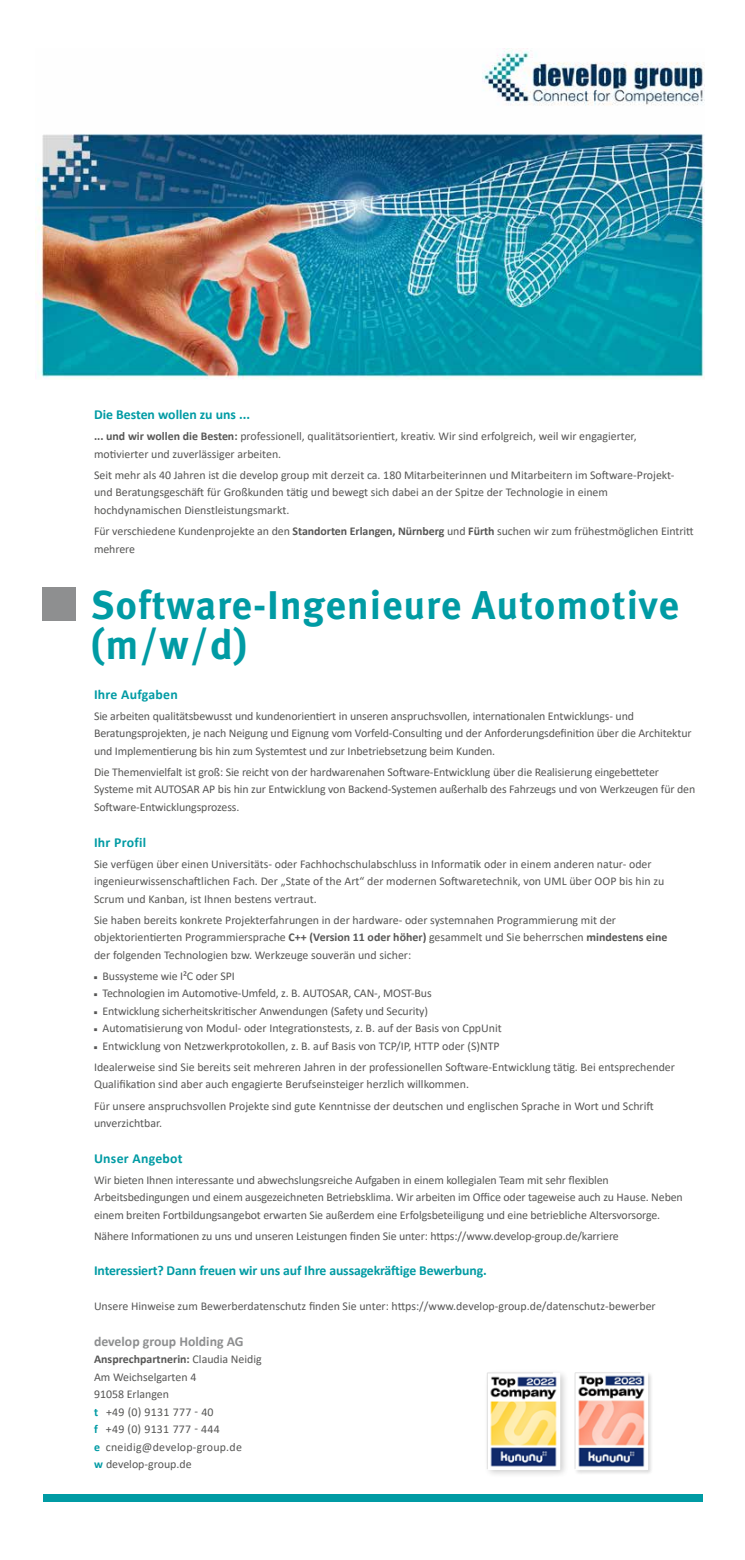
<style>
.page{position:relative;width:745px;height:1560px;background:#fff}
.page>*{position:absolute;margin:0;border:0;box-sizing:border-box;transform-origin:0 0}
.t1{font:700 41.25px "Meta OT";color:#009ba4}
.t2{font:700 40px "Meta OT";letter-spacing:.02em;color:#009ba4}
.t3{font:700 13.75px "Calibri";letter-spacing:-.01em;color:#009ba4}
.t4{font:700 13.75px "Calibri";letter-spacing:.02em;color:#009ba4}
.t5{font:700 13.75px "Calibri";color:#8e8f90}
.t6{font:11.88px/17.5px "Calibri";letter-spacing:-.01em;color:#575756}
.s1{font-weight:700}
.s2{font-family:"Meta OT";font-weight:700;font-size:3.75px}
.s3{font-weight:700;color:#009ba4}
</style>
<div class="page">
<img style="left:35px;top:48px;width:669px;height:331px">
<div style="left:43px;top:1494px;width:659px;height:7px;background:#009ba4"></div>
<div style="left:573px;top:1371px;width:80px;height:104px;background:#f5f5f5"></div>
<div style="left:570px;top:1367px;width:81px;height:106px;background:#fff;opacity:.75"></div>
<img style="left:575px;top:1372px;width:72px;height:96px">
<hr style="left:574px;top:1372px;width:1px;height:96px;background:#e0e0e0">
<hr style="left:574px;top:1372px;width:66px;height:1px;background:#e0e0e0">
<div style="left:483px;top:1368px;width:85px;height:110px;background:#000;opacity:.2"></div>
<img style="left:488px;top:1372px;width:71px;height:97px">
<hr style="left:487px;top:1372px;width:1px;height:96px;background:#e0e0e0">
<hr style="left:487px;top:1372px;width:65px;height:1px;background:#e0e0e0">
<div style="left:43px;top:587px;width:33px;height:34px;background:#8e8f90"></div>
<p class="t3" style="left:94px;top:405px;width:157px">Die Besten wollen zu uns ...</p>
<p class="t6" style="left:94px;top:427px;width:544px"><span class="s1">... und wir wollen die Besten:</span> professionell, qualitätsorientiert, kreativ. Wir sind erfolgreich, weil wir engagierter, motivierter und zuverlässiger arbeiten.</p>
<p class="t6" style="left:94px;top:466px;width:581px">Seit mehr als 40 Jahren ist die develop group mit derzeit ca. 180 Mitarbeiterinnen und Mitarbeitern im Software-Projekt&shy;und Beratungsgeschäft für Großkunden tätig und bewegt sich dabei an der Spitze der Technologie in einem hochdynamischen Dienstleistungsmarkt.</p>
<p class="t6" style="left:94px;top:522px;width:600px;line-height:17.9px">Für verschiedene Kundenprojekte an den <span class="s1">Standorten Erlangen, Nürnberg</span> und <span class="s1">Fürth</span> suchen wir zum frühestmöglichen Eintritt mehrere</p>
<h2 class="t2" style="left:91px;top:579px;width:589px">Software-Ingenieure Automotive</h2>
<h1 class="t1" style="left:91px;top:618px;width:158px">(m/w/d)</h1>
<p class="t4" style="left:94px;top:684px;width:85px">Ihre Aufgaben</p>
<p class="t6" style="left:94px;top:706px;width:598px">Sie arbeiten qualitätsbewusst und kundenorientiert in unseren anspruchsvollen, internationalen Entwicklungs- und<br>Beratungsprojekten, je nach Neigung und Eignung vom Vorfeld-Consulting und der Anforderungsdefinition über die Architektur und Implementierung bis hin zum Systemtest und zur Inbetriebsetzung beim Kunden.</p>
<p class="t6" style="left:94px;top:762px;width:602px">Die Themenvielfalt ist groß: Sie reicht von der hardwarenahen Software-Entwicklung über die Realisierung eingebetteter<br>Systeme mit AUTOSAR AP bis hin zur Entwicklung von Backend-Systemen außerhalb des Fahrzeugs und von Werkzeugen für den<br>Software-Entwicklungsprozess.</p>
<p class="t4" style="left:94px;top:832px;width:54px">Ihr Profil</p>
<p class="t6" style="left:94px;top:854px;width:571px">Sie verfügen über einen Universitäts- oder Fachhochschulabschluss in Informatik oder in einem anderen natur- oder ingenieurwissenschaftlichen Fach. Der „State of the Art“ der modernen Softwaretechnik, von UML über OOP bis hin zu<br>Scrum und Kanban, ist Ihnen bestens vertraut.</p>
<p class="t6" style="left:94px;top:910px;width:574px">Sie haben bereits konkrete Projekterfahrungen in der hardware- oder systemnahen Programmierung mit der objektorientierten Programmiersprache <span class="s1">C++ (Version 11 oder höher)</span> gesammelt und Sie beherrschen <span class="s1">mindestens eine </span>der folgenden Technologien bzw. Werkzeuge souverän und sicher:</p>
<p class="t6" style="left:94px;top:966px;width:142px"><span class="s2">▪</span> Bussysteme wie I²C oder SPI</p>
<p class="t6" style="left:94px;top:984px;width:339px"><span class="s2">▪</span> Technologien im Automotive-Umfeld, z. B. AUTOSAR, CAN-, MOST-Bus</p>
<p class="t6" style="left:94px;top:1001px;width:335px"><span class="s2">▪</span> Entwicklung sicherheitskritischer Anwendungen (Safety und Security)</p>
<p class="t6" style="left:94px;top:1019px;width:409px"><span class="s2">▪</span> Automatisierung von Modul- oder Integrationstests, z. B. auf der Basis von CppUnit</p>
<p class="t6" style="left:94px;top:1035px;width:582px;line-height:21px"><span class="s2">▪</span> Entwicklung von Netzwerkprotokollen, z. B. auf Basis von TCP/IP, HTTP oder (S)NTP<br>Idealerweise sind Sie bereits seit mehreren Jahren in der professionellen Software-Entwicklung tätig. Bei entsprechender</p>
<p class="t6" style="left:94px;top:1073px;width:561px;line-height:21px">Qualifikation sind aber auch engagierte Berufseinsteiger herzlich willkommen.<br>Für unsere anspruchsvollen Projekte sind gute Kenntnisse der deutschen und englischen Sprache in Wort und Schrift</p>
<p class="t6" style="left:94px;top:1114px;width:69px">unverzichtbar.</p>
<p class="t4" style="left:94px;top:1148px;width:90px">Unser Angebot</p>
<p class="t6" style="left:94px;top:1170px;width:590px">Wir bieten Ihnen interessante und abwechslungsreiche Aufgaben in einem kollegialen Team mit sehr flexiblen<br>Arbeitsbedingungen und einem ausgezeichneten Betriebsklima. Wir arbeiten im Office oder tageweise auch zu Hause. Neben einem breiten Fortbildungsangebot erwarten Sie außerdem eine Erfolgsbeteiligung und eine betriebliche Altersvorsorge.</p>
<p class="t6" style="left:94px;top:1226px;width:526px">Nähere Informationen zu uns und unseren Leistungen finden Sie unter: https://www.develop-group.de/karriere</p>
<p class="t3" style="left:94px;top:1260px;width:394px">Interessiert? Dann freuen wir uns auf Ihre aussagekräftige Bewerbung.</p>
<p class="t6" style="left:94px;top:1296px;width:563px">Unsere Hinweise zum Bewerberdatenschutz finden Sie unter: https://www.develop-group.de/datenschutz-bewerber</p>
<p class="t5" style="left:94px;top:1330px;width:151px">develop group Holding AG</p>
<p class="t6" style="left:94px;top:1349px;width:169px"><span class="s1">Ansprechpartnerin:</span> Claudia Neidig<br>Am Weichselgarten 4<br>91058 Erlangen<br><span class="s3">t</span> +49 (0) 9131 777 - 40<br><span class="s3">f</span> +49 (0) 9131 777 - 444<br><span class="s3">e</span> cneidig@develop-group.de<br><span class="s3">w</span> develop-group.de</p>
</div>
